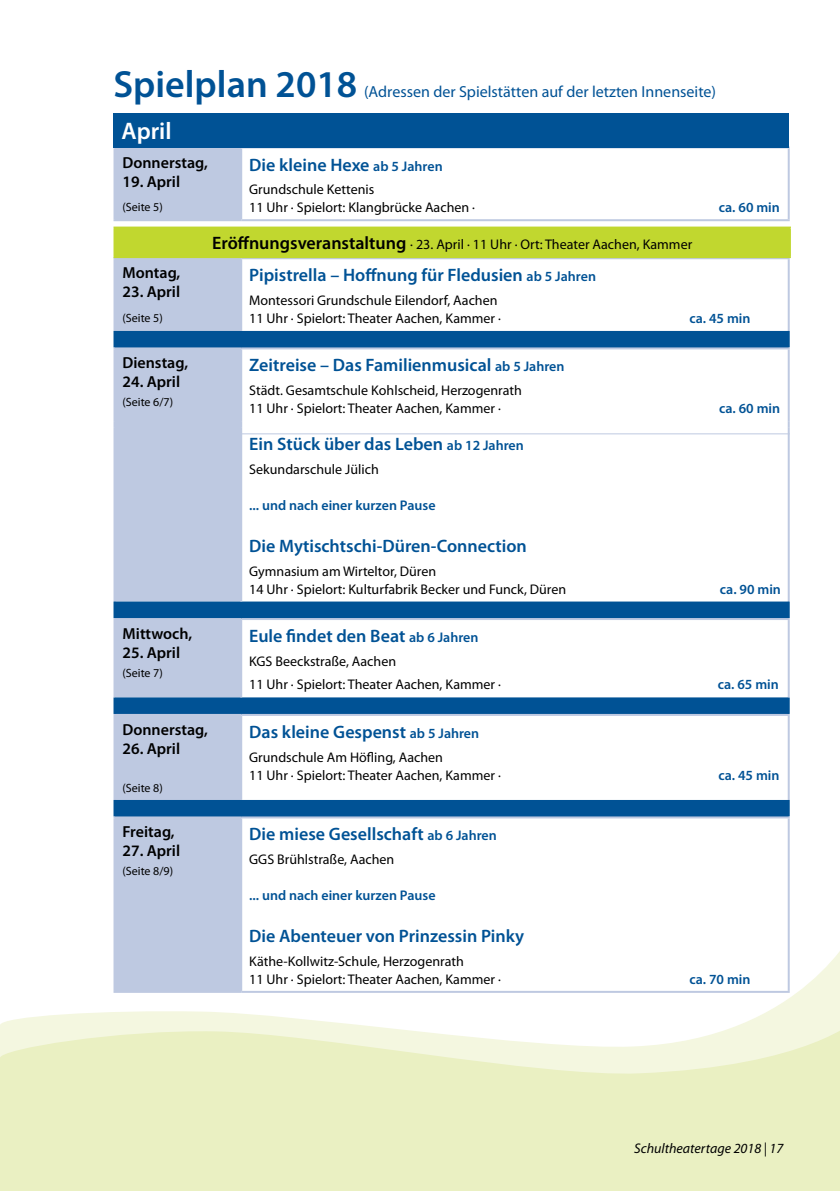
<style>
.page{position:relative;width:840px;height:1191px;background:#fff}
.page>*{position:absolute;margin:0;border:0;box-sizing:border-box;transform-origin:0 0}
.t1{font:600 38px "Myriad Pro";color:#005295}
.t2{font:600 24px "Myriad Pro";color:#fff}
.t3{font:600 18px "Myriad Pro";color:#005295}
.t4{font:600 16px "Myriad Pro";color:#000}
.t5{font:16px "Myriad Pro";color:#005295}
.t6{font:14px/18px "Myriad Pro";color:#000}
.t7{font:600 14px "Myriad Pro";color:#005295}
.t8{font:italic 14px "Myriad Pro";color:#000}
.t9{font:12px "Myriad Pro";color:#000}
.s1{font-size:14px}
.s2{font-weight:600;font-size:18px}
</style>
<div class="page">
<div style="left:0;top:1077px;width:839px;height:114px;background:#eaf0c2"></div>
<svg style="left:0;top:925px;width:839px;height:152px"></svg>
<div style="left:114px;top:148px;width:127px;height:842px;background:#bec9e1"></div>
<svg style="left:115px;top:331px;width:672px;height:485px"></svg>
<hr style="left:240px;top:148px;width:2px;height:71px;background:#bec9e1">
<hr style="left:113px;top:259px;width:2px;height:72px;background:#bec9e1">
<hr style="left:113px;top:257px;width:128px;height:2px;background:#bec9e1">
<hr style="left:240px;top:259px;width:2px;height:72px;background:#bec9e1">
<hr style="left:241px;top:257px;width:548px;height:2px;background:#bec9e1">
<hr style="left:787px;top:259px;width:2px;height:72px;background:#bec9e1">
<svg style="left:113px;top:331px;width:2px;height:16px"></svg>
<svg style="left:787px;top:331px;width:2px;height:16px"></svg>
<hr style="left:113px;top:349px;width:2px;height:72px;background:#bec9e1">
<svg style="left:113px;top:421px;width:2px;height:6px"></svg>
<hr style="left:113px;top:427px;width:2px;height:174px;background:#bec9e1">
<hr style="left:113px;top:716px;width:2px;height:84px;background:#bec9e1">
<hr style="left:113px;top:347px;width:128px;height:2px;background:#bec9e1">
<hr style="left:113px;top:714px;width:128px;height:2px;background:#bec9e1">
<hr style="left:240px;top:349px;width:2px;height:72px;background:#bec9e1">
<svg style="left:240px;top:421px;width:2px;height:6px"></svg>
<hr style="left:240px;top:427px;width:2px;height:174px;background:#bec9e1">
<hr style="left:240px;top:716px;width:2px;height:84px;background:#bec9e1">
<hr style="left:240px;top:818px;width:2px;height:172px;background:#bec9e1">
<hr style="left:241px;top:347px;width:548px;height:2px;background:#bec9e1">
<hr style="left:241px;top:714px;width:548px;height:2px;background:#bec9e1">
<hr style="left:787px;top:349px;width:2px;height:72px;background:#bec9e1">
<svg style="left:787px;top:421px;width:2px;height:6px"></svg>
<hr style="left:787px;top:427px;width:2px;height:174px;background:#bec9e1">
<hr style="left:787px;top:716px;width:2px;height:84px;background:#bec9e1">
<svg style="left:113px;top:601px;width:2px;height:17px"></svg>
<svg style="left:113px;top:697px;width:2px;height:17px"></svg>
<svg style="left:113px;top:800px;width:2px;height:16px"></svg>
<svg style="left:787px;top:601px;width:2px;height:17px"></svg>
<svg style="left:787px;top:697px;width:2px;height:17px"></svg>
<svg style="left:787px;top:800px;width:2px;height:16px"></svg>
<hr style="left:113px;top:620px;width:2px;height:77px;background:#bec9e1">
<hr style="left:113px;top:618px;width:128px;height:2px;background:#bec9e1">
<hr style="left:240px;top:620px;width:2px;height:77px;background:#bec9e1">
<hr style="left:241px;top:618px;width:548px;height:2px;background:#bec9e1">
<hr style="left:787px;top:620px;width:2px;height:77px;background:#bec9e1">
<hr style="left:113px;top:816px;width:128px;height:2px;background:#bec9e1">
<hr style="left:113px;top:818px;width:2px;height:172px;background:#bec9e1">
<hr style="left:241px;top:816px;width:548px;height:2px;background:#bec9e1">
<hr style="left:787px;top:818px;width:2px;height:172px;background:#bec9e1">
<hr style="left:113px;top:990px;width:128px;height:2px;background:#bec9e1">
<hr style="left:241px;top:990px;width:548px;height:2px;background:#bec9e1">
<hr style="left:113px;top:146px;width:128px;height:2px;background:#bec9e1">
<hr style="left:113px;top:148px;width:2px;height:71px;background:#bec9e1">
<hr style="left:241px;top:146px;width:548px;height:2px;background:#bec9e1">
<hr style="left:787px;top:148px;width:2px;height:71px;background:#bec9e1">
<hr style="left:113px;top:219px;width:128px;height:2px;background:#bec9e1">
<hr style="left:241px;top:219px;width:548px;height:2px;background:#bec9e1">
<div style="left:113px;top:113px;width:675px;height:34px;background:#005295"></div>
<hr style="left:240px;top:433px;width:549px;height:1px;background:#bec9e1">
<div style="left:114px;top:227px;width:675px;height:30px;background:#c1d72f"></div>
<hr style="left:113px;top:226px;width:677px;height:2px;background:#c1d72f">
<hr style="left:113px;top:228px;width:2px;height:28px;background:#c1d72f">
<hr style="left:788px;top:228px;width:2px;height:28px;background:#c1d72f">
<hr style="left:113px;top:256px;width:677px;height:2px;background:#c1d72f">
<h1 class="t1" style="left:113px;top:63px;width:245px">Spielplan 2018</h1>
<h2 class="t2" style="left:121px;top:118px;width:52px">April</h2>
<p class="t5" style="left:364px;top:82px;width:353px">(Adressen der Spielstätten auf der letzten Innenseite)</p>
<p class="t4" style="left:122px;top:153px;width:87px">Donnerstag,</p>
<p class="t4" style="left:122px;top:172px;width:59px">19. April</p>
<p class="t9" style="left:122px;top:201px;width:42px">(Seite 5)</p>
<p class="t3" style="left:249px;top:154px;width:195px">Die kleine Hexe <span class="s1">ab 5 Jahren</span></p>
<p class="t6" style="left:249px;top:181px;width:227px">Grundschule Kettenis<br>11 Uhr ∙ Spielort: Klangbrücke Aachen ∙</p>
<p class="t6" style="left:212px;top:236px;width:481px"><span class="s2">Eröffnungsveranstaltung</span> ∙ 23. April ∙ 11 Uhr ∙ Ort: Theater Aachen, Kammer</p>
<p class="t7" style="left:718px;top:200px;width:62px">ca. 60 min</p>
<p class="t4" style="left:122px;top:264px;width:59px">Montag,</p>
<p class="t4" style="left:122px;top:283px;width:59px">23. April</p>
<p class="t9" style="left:122px;top:311px;width:42px">(Seite 5)</p>
<p class="t4" style="left:122px;top:354px;width:67px">Dienstag,</p>
<p class="t4" style="left:122px;top:373px;width:59px">24. April</p>
<p class="t9" style="left:122px;top:396px;width:52px">(Seite 6/7)</p>
<p class="t4" style="left:122px;top:625px;width:71px">Mittwoch,</p>
<p class="t4" style="left:122px;top:644px;width:59px">25. April</p>
<p class="t9" style="left:122px;top:666px;width:42px">(Seite 7)</p>
<p class="t4" style="left:122px;top:720px;width:87px">Donnerstag,</p>
<p class="t4" style="left:122px;top:739px;width:59px">26. April</p>
<p class="t9" style="left:122px;top:781px;width:42px">(Seite 8)</p>
<p class="t4" style="left:122px;top:823px;width:54px">Freitag,</p>
<p class="t4" style="left:122px;top:842px;width:59px">27. April</p>
<p class="t9" style="left:122px;top:865px;width:52px">(Seite 8/9)</p>
<p class="t3" style="left:249px;top:265px;width:348px">Pipistrella – Hoffnung für Fledusien <span class="s1">ab 5 Jahren</span></p>
<p class="t6" style="left:249px;top:291px;width:253px">Montessori Grundschule Eilendorf, Aachen<br>11 Uhr ∙ Spielort: Theater Aachen, Kammer ∙</p>
<p class="t3" style="left:249px;top:355px;width:316px">Zeitreise – Das Familienmusical <span class="s1">ab 5 Jahren</span></p>
<p class="t6" style="left:249px;top:382px;width:274px">Städt. Gesamtschule Kohlscheid, Herzogenrath<br>11 Uhr ∙ Spielort: Theater Aachen, Kammer ∙</p>
<p class="t3" style="left:249px;top:434px;width:276px">Ein Stück über das Leben <span class="s1">ab 12 Jahren</span></p>
<p class="t6" style="left:249px;top:460px;width:131px">Sekundarschule Jülich</p>
<p class="t7" style="left:249px;top:497px;width:188px">... und nach einer kurzen Pause</p>
<p class="t3" style="left:249px;top:536px;width:279px">Die Mytischtschi-Düren-Connection</p>
<p class="t6" style="left:249px;top:562px;width:318px">Gymnasium am Wirteltor, Düren<br>14 Uhr ∙ Spielort: Kulturfabrik Becker und Funck, Düren</p>
<p class="t3" style="left:249px;top:626px;width:231px">Eule findet den Beat <span class="s1">ab 6 Jahren</span></p>
<p class="t6" style="left:249px;top:649px;width:253px;line-height:23.6px">KGS Beeckstraße, Aachen<br>11 Uhr ∙ Spielort: Theater Aachen, Kammer ∙</p>
<p class="t3" style="left:249px;top:722px;width:231px">Das kleine Gespenst <span class="s1">ab 5 Jahren</span></p>
<p class="t6" style="left:249px;top:748px;width:253px">Grundschule Am Höfling, Aachen<br>11 Uhr ∙ Spielort: Theater Aachen, Kammer ∙</p>
<p class="t3" style="left:249px;top:824px;width:249px">Die miese Gesellschaft <span class="s1">ab 6 Jahren</span></p>
<p class="t6" style="left:249px;top:850px;width:146px">GGS Brühlstraße, Aachen</p>
<p class="t7" style="left:249px;top:887px;width:188px">... und nach einer kurzen Pause</p>
<p class="t3" style="left:249px;top:926px;width:276px">Die Abenteuer von Prinzessin Pinky</p>
<p class="t6" style="left:249px;top:952px;width:253px">Käthe-Kollwitz-Schule, Herzogenrath<br>11 Uhr ∙ Spielort: Theater Aachen, Kammer ∙</p>
<p class="t7" style="left:689px;top:310px;width:62px">ca. 45 min</p>
<p class="t7" style="left:718px;top:401px;width:62px">ca. 60 min</p>
<p class="t7" style="left:719px;top:581px;width:62px">ca. 90 min</p>
<p class="t7" style="left:717px;top:677px;width:62px">ca. 65 min</p>
<p class="t7" style="left:718px;top:767px;width:62px">ca. 45 min</p>
<p class="t7" style="left:689px;top:971px;width:62px">ca. 70 min</p>
<p class="t8" style="left:633px;top:1141px;width:150px">Schultheatertage 2018 | 17</p>
</div>
